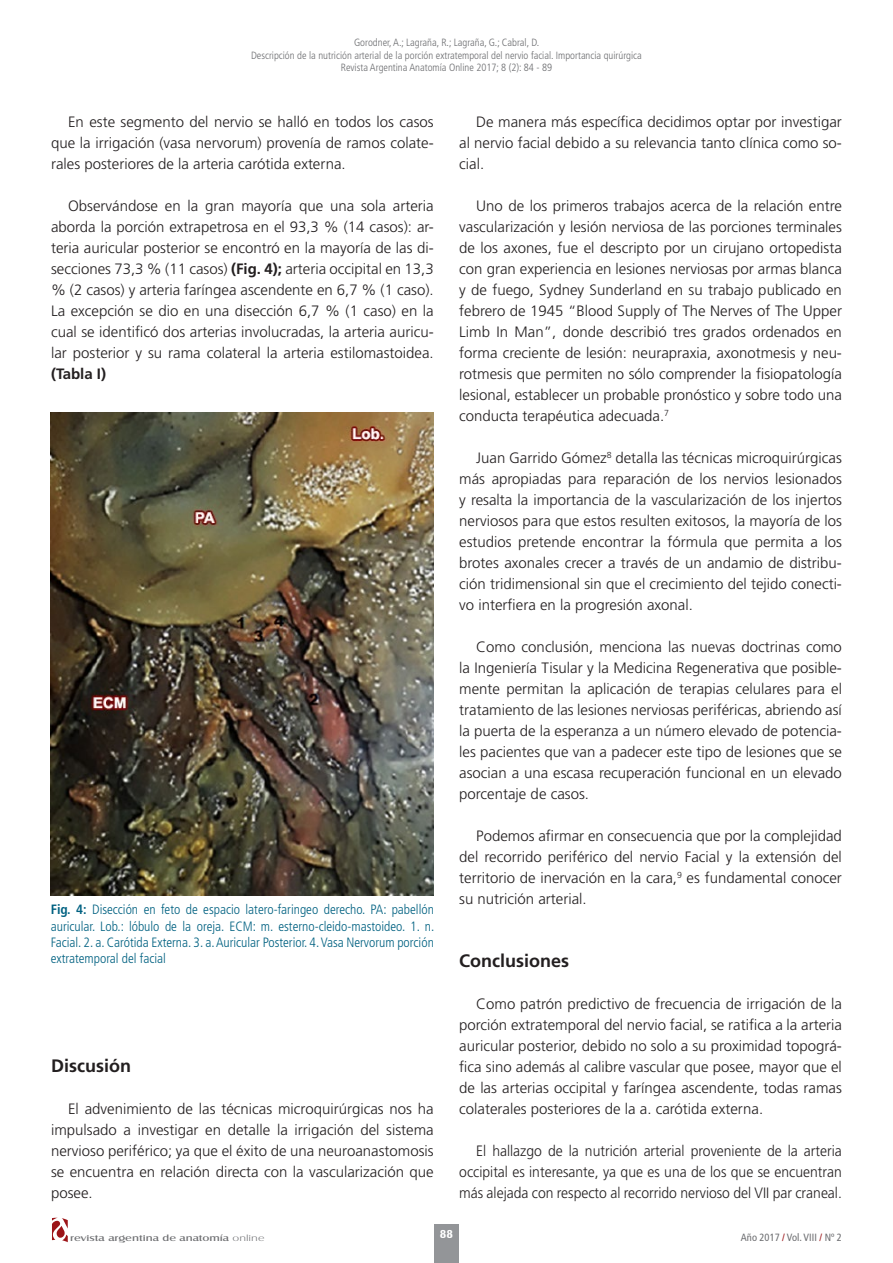
<style>
.page{position:relative;width:893px;height:1263px;background:#fff}
.page>*{position:absolute;margin:0;border:0;box-sizing:border-box;transform-origin:0 0}
.Titulo_articulo_secu{font:700 18px "Frutiger LT Std";color:#231f20}
.Body_Text{font:300 15px/21px "Frutiger LT Std";color:#231f20;text-align:justify}
.Body_Text-2{font:300 15px/21px "Frutiger LT Std";color:#231f20;text-align:justify;scale:.93 1}
.Epigrafes_fotos{font:300 condensed 13.5px/16.2px "Frutiger LT Std";color:#006181;text-align:justify}
.t1{font:700 12px "Castle T";color:#fff}
.t2{font:300 condensed 10.5px/12.6px "Frutiger LT Std";color:#6c6d70;text-align:center}
.t3{font:condensed 10.5px "Frutiger LT Std";color:#6c6d70}
.t4{font:9px "Castle T";color:#6c6d70;scale:1.4 1}
.s1{font-weight:700}
.s2{font-family:"Castle T Ligh"}
.s3{color:#9c1418}
</style>
<div class="page">
<svg style="left:52px;top:1218px;width:16px;height:24px"></svg>
<div style="left:434px;top:1224px;width:24px;height:39px;background:#939598"></div>
<img style="left:51px;top:412px;width:383px;height:484px">
<p class="t2" style="left:251px;top:36px;width:392px">Gorodner, A.; Lagraña, R.; Lagraña, G.; Cabral, D.<br>Descripción de la nutrición arterial de la porción extratemporal del nervio facial. Importancia quirúrgica<br>Revista Argentina Anatomía Online 2017; 8 (2): 84 - 89</p>
<p class="Body_Text" style="left:51px;top:112px;width:384px;text-indent:17px">En este segmento del nervio se halló en todos los casos que la irrigación (vasa nervorum) provenía de ramos colate&shy;rales posteriores de la arteria carótida externa.</p>
<p class="Body_Text" style="left:51px;top:196px;width:384px;text-indent:17px">Observándose en la gran mayoría que una sola arteria aborda la porción extrapetrosa en el 93,3 % (14 casos): ar&shy;teria auricular posterior se encontró en la mayoría de las di&shy;secciones 73,3 % (11 casos) <span class="s1">(Fig. 4);</span> arteria occipital en 13,3 % (2 casos) y arteria faríngea ascendente en 6,7 % (1 caso).<br>La excepción se dio en una disección 6,7 % (1 caso) en la cual se identificó dos arterias involucradas, la arteria auricu&shy;lar posterior y su rama colateral la arteria estilomastoidea. <span class="s1">(Tabla I)</span></p>
<p class="Epigrafes_fotos" style="left:51px;top:902px;width:385px"><span class="s1">Fig. 4:</span> Disección en feto de espacio latero-faringeo derecho. PA: pabellón auricular. Lob.: lóbulo de la oreja. ECM: m. esterno-cleido-mastoideo. 1. n.<br>Facial. 2. a. Carótida Externa. 3. a. Auricular Posterior. 4. Vasa Nervorum porción extratemporal del facial</p>
<p class="Titulo_articulo_secu" style="left:51px;top:1055px;width:81px">Discusión</p>
<p class="Body_Text" style="left:51px;top:1099px;width:384px;text-indent:17px">El advenimiento de las técnicas microquirúrgicas nos ha impulsado a investigar en detalle la irrigación del sistema nervioso periférico; ya que el éxito de una neuroanastomosis se encuentra en relación directa con la vascularización que posee.</p>
<p class="Body_Text" style="left:459px;top:112px;width:384px;text-indent:17px">De manera más específica decidimos optar por investigar al nervio facial debido a su relevancia tanto clínica como so&shy;cial.</p>
<p class="Body_Text" style="left:459px;top:196px;width:384px;text-indent:17px">Uno de los primeros trabajos acerca de la relación entre vascularización y lesión nerviosa de las porciones terminales de los axones, fue el descripto por un cirujano ortopedista con gran experiencia en lesiones nerviosas por armas blanca y de fuego, Sydney Sunderland en su trabajo publicado en febrero de 1945 “Blood Supply of The Nerves of The Upper Limb In Man”, donde describió tres grados ordenados en forma creciente de lesión: neurapraxia, axonotmesis y neu&shy;rotmesis que permiten no sólo comprender la fisiopatología lesional, establecer un probable pronóstico y sobre todo una conducta terapéutica adecuada.<sup>7</sup></p>
<p class="Body_Text" style="left:459px;top:448px;width:384px;text-indent:17px">Juan Garrido Gómez<sup>8</sup> detalla las técnicas microquirúrgicas más apropiadas para reparación de los nervios lesionados y resalta la importancia de la vascularización de los injertos nerviosos para que estos resulten exitosos, la mayoría de los estudios pretende encontrar la fórmula que permita a los brotes axonales crecer a través de un andamio de distribu&shy;ción tridimensional sin que el crecimiento del tejido conecti&shy;vo interfiera en la progresión axonal.</p>
<p class="Body_Text" style="left:459px;top:637px;width:384px;text-indent:17px">Como conclusión, menciona las nuevas doctrinas como la Ingeniería Tisular y la Medicina Regenerativa que posible&shy;mente permitan la aplicación de terapias celulares para el tratamiento de las lesiones nerviosas periféricas, abriendo así la puerta de la esperanza a un número elevado de potencia&shy;les pacientes que van a padecer este tipo de lesiones que se asocian a una escasa recuperación funcional en un elevado porcentaje de casos.</p>
<p class="Body_Text" style="left:459px;top:826px;width:384px;text-indent:17px">Podemos afirmar en consecuencia que por la complejidad del recorrido periférico del nervio Facial y la extensión del territorio de inervación en la cara,<sup>9</sup> es fundamental conocer su nutrición arterial.</p>
<p class="Titulo_articulo_secu" style="left:459px;top:950px;width:111px">Conclusiones</p>
<p class="Body_Text" style="left:459px;top:994px;width:384px;text-indent:17px">Como patrón predictivo de frecuencia de irrigación de la porción extratemporal del nervio facial, se ratifica a la arteria auricular posterior, debido no solo a su proximidad topográ&shy;fica sino además al calibre vascular que posee, mayor que el de las arterias occipital y faríngea ascendente, todas ramas colaterales posteriores de la a. carótida externa.</p>
<p class="Body_Text-2" style="left:459px;top:1141px;width:413px;text-indent:17px">El hallazgo de la nutrición arterial proveniente de la arteria occipital es interesante, ya que es una de los que se encuentran más alejada con respecto al recorrido nervioso del VII par craneal.</p>
<p class="t4" style="left:70px;top:1234px;width:140px">revista argentina de anatomía <span class="s2">online</span></p>
<p class="t1" style="left:440px;top:1227px;width:15px">88</p>
<p class="t3" style="left:741px;top:1231px;width:103px">Año 2017 <span class="s3">/</span> Vol. VIII <span class="s3">/</span> Nº 2</p>
</div>
